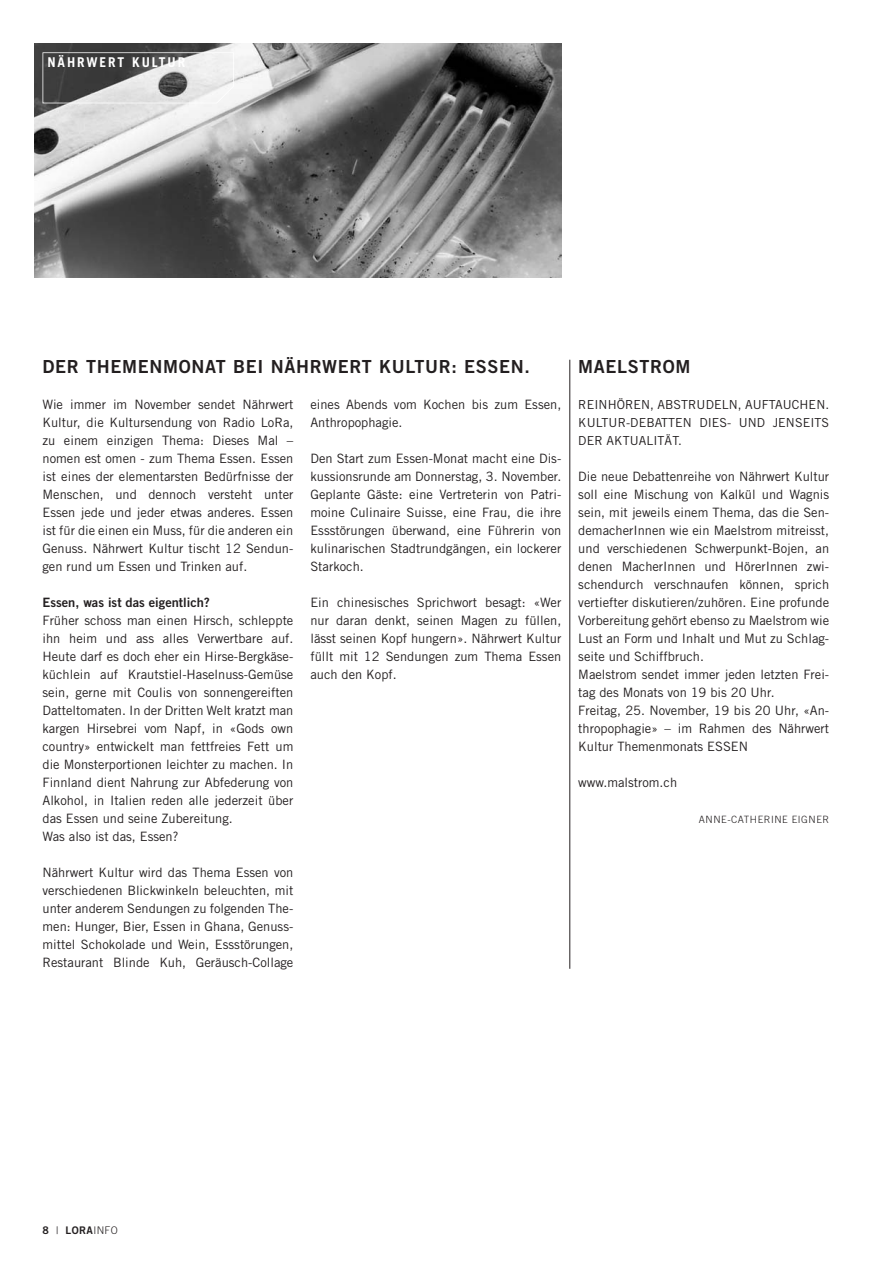
<style>
.page{position:relative;width:893px;height:1263px;background:#fff}
.page>*{position:absolute;margin:0;border:0;box-sizing:border-box;transform-origin:0 0}
.t1{font:18px "Trade Gothic Bold Two";letter-spacing:.035em;color:#231f20}
.t2{font:700 13.5px "Trade Gothic";letter-spacing:.14em;color:#fff}
.t3{font:12.9px/18px "Trade Gothic";color:#231f20;text-align:justify}
.t4{font:12.9px "Trade Gothic Bold Two";color:#231f20}
.t5{font:12.45px/18px "Trade Gothic";letter-spacing:.005em;color:#231f20;text-align:justify}
.t6{font:10.5px "Trade Gothic Bold Two";color:#231f20}
.t7{font:300 10.05px "Trade Gothic";letter-spacing:.055em;color:#231f20}
.s1{font-family:"Trade Gothic"}
.s2{font-family:"Trade Gothic";font-weight:300}
</style>
<div class="page">
<img style="left:34px;top:44px;width:527px;height:234px">
<svg style="left:43px;top:52px;width:191px;height:51px"></svg>
<hr style="left:570px;top:360px;width:1px;height:609px;background:#231f20">
<p class="t2" style="left:48px;top:57px;width:139px">NÄHRWERT KULTUR</p>
<h1 class="t1" style="left:43px;top:360px;width:489px">DER THEMENMONAT BEI NÄHRWERT KULTUR: ESSEN.</h1>
<h1 class="t1" style="left:578px;top:360px;width:114px">MAELSTROM</h1>
<p class="t3" style="left:43px;top:397px;width:252px">Wie immer im November sendet Nährwert Kultur, die Kultursendung von Radio LoRa, zu einem einzigen Thema: Dieses Mal – nomen est omen - zum Thema Essen. Essen ist eines der elementarsten Bedürfnisse der Menschen, und dennoch versteht unter Essen jede und jeder etwas anderes. Essen ist für die einen ein Muss, für die anderen ein Genuss. Nährwert Kultur tischt 12 Sendun&shy;gen rund um Essen und Trinken auf.</p>
<p class="t4" style="left:43px;top:598px;width:169px">Essen, was ist das eigentlich?</p>
<p class="t3" style="left:43px;top:613px;width:252px;text-align:left">Früher schoss man einen Hirsch, schleppte ihn heim und ass alles Verwertbare auf.<br>Heute darf es doch eher ein Hirse-Bergkäse&shy;küchlein auf Krautstiel-Haselnuss-Gemüse sein, gerne mit Coulis von sonnengereiften Datteltomaten. In der Dritten Welt kratzt man kargen Hirsebrei vom Napf, in «Gods own country» entwickelt man fettfreies Fett um die Monsterportionen leichter zu machen. In Finnland dient Nahrung zur Abfederung von Alkohol, in Italien reden alle jederzeit über das Essen und seine Zubereitung.<br>Was also ist das, Essen?</p>
<p class="t3" style="left:43px;top:865px;width:252px">Nährwert Kultur wird das Thema Essen von verschiedenen Blickwinkeln beleuchten, mit unter anderem Sendungen zu folgenden The&shy;men: Hunger, Bier, Essen in Ghana, Genuss&shy;mittel Schokolade und Wein, Essstörungen, Restaurant Blinde Kuh, Geräusch-Collage</p>
<p class="t5" style="left:578px;top:397px;width:252px">REINHÖREN, ABSTRUDELN, AUFTAUCHEN.<br>KULTUR-DEBATTEN DIES- UND JENSEITS DER AKTUALITÄT.</p>
<p class="t3" style="left:578px;top:469px;width:252px;text-align:left">Die neue Debattenreihe von Nährwert Kultur soll eine Mischung von Kalkül und Wagnis sein, mit jeweils einem Thema, das die Sen&shy;demacherInnen wie ein Maelstrom mitreisst, und verschiedenen Schwerpunkt-Bojen, an denen MacherInnen und HörerInnen zwi&shy;schendurch verschnaufen können, sprich vertiefter diskutieren/zuhören. Eine profunde Vorbereitung gehört ebenso zu Maelstrom wie Lust an Form und Inhalt und Mut zu Schlag&shy;seite und Schiffbruch.<br>Maelstrom sendet immer jeden letzten Frei&shy;tag des Monats von 19 bis 20 Uhr.<br>Freitag, 25. November, 19 bis 20 Uhr, «An&shy;thropophagie» – im Rahmen des Nährwert Kultur Themenmonats ESSEN</p>
<p class="t3" style="left:578px;top:775px;width:100px">www.malstrom.ch</p>
<p class="t7" style="left:699px;top:816px;width:132px">ANNE-CATHERINE EIGNER</p>
<p class="t3" style="left:310px;top:397px;width:252px">eines Abends vom Kochen bis zum Essen,<br>Anthropophagie.</p>
<p class="t3" style="left:310px;top:451px;width:252px">Den Start zum Essen-Monat macht eine Dis&shy;kussionsrunde am Donnerstag, 3. November.<br>Geplante Gäste: eine Vertreterin von Patri&shy;moine Culinaire Suisse, eine Frau, die ihre Essstörungen überwand, eine Führerin von kulinarischen Stadtrundgängen, ein lockerer Starkoch.</p>
<p class="t3" style="left:310px;top:595px;width:252px">Ein chinesisches Sprichwort besagt: «Wer nur daran denkt, seinen Magen zu füllen, lässt seinen Kopf hungern». Nährwert Kultur füllt mit 12 Sendungen zum Thema Essen auch den Kopf.</p>
<p class="t6" style="left:43px;top:1226px;width:77px">8 <span class="s1">|</span> LORA<span class="s2">INFO</span></p>
</div>
